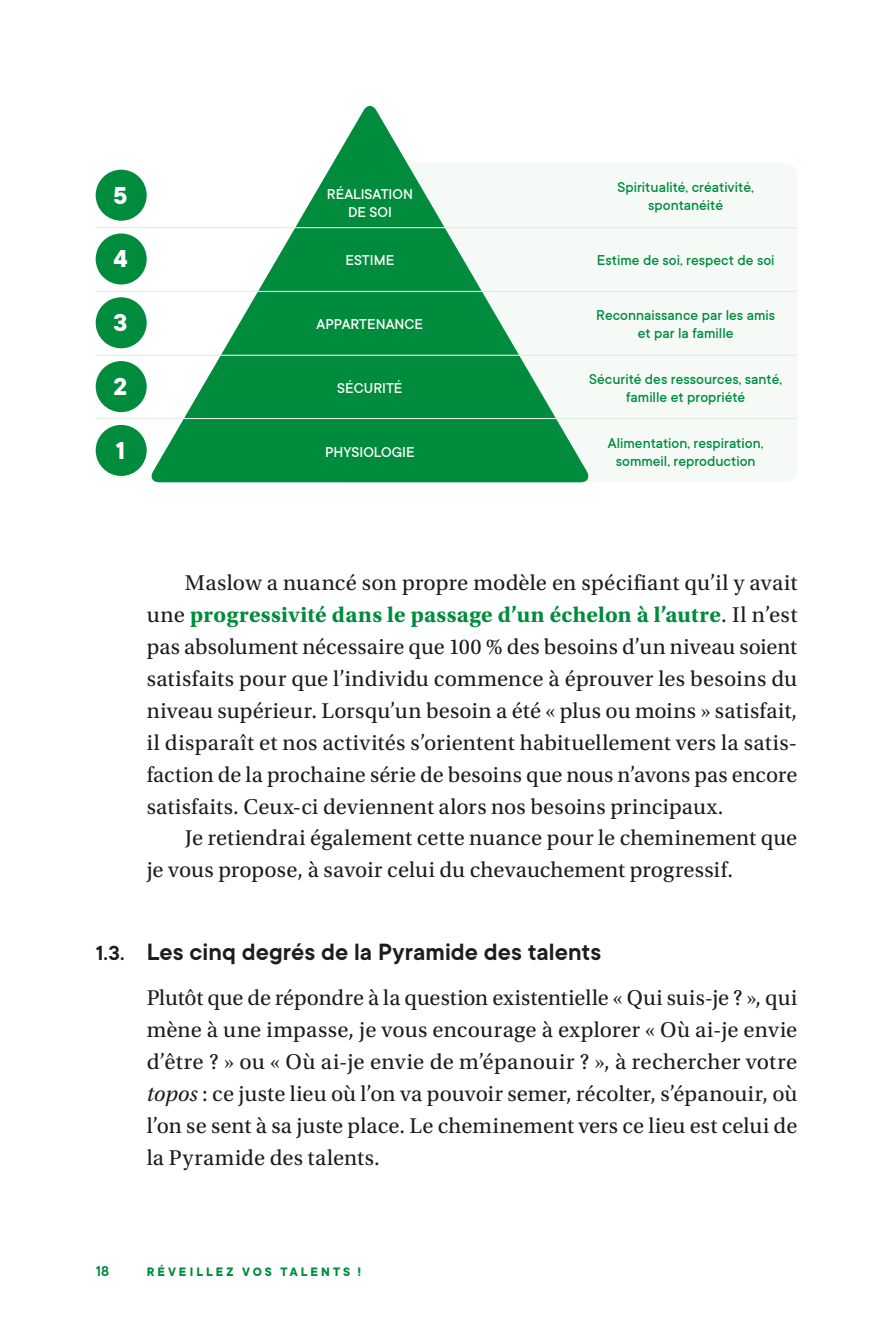
<style>
.page{position:relative;width:893px;height:1340px;background:#fff}
.page>*{position:absolute;margin:0;border:0;box-sizing:border-box;transform-origin:0 0}
.t1{font:700 27px "TT Commons";color:#fff}
.t2{font:600 25.88px "TT Commons";letter-spacing:.005em;color:#1d1d1b}
.t3{font:22.5px/31.9px "Utopia Std";letter-spacing:.005em;color:#1d1d1b;text-align:justify}
.t4{font:500 15.75px/18px "TT Commons";color:#008b3d;text-align:center}
.t5{font:500 15.75px/18px "TT Commons";color:#fff;text-align:center}
.t6{font:600 15.75px "TT Commons";color:#008b3d}
.t7{font:700 13.5px "TT Commons";letter-spacing:.225em;color:#008b3d}
.s1{font-weight:700;color:#008b3d}
.s2{font-size:22.5px}
.s3{font-style:italic}
</style>
<div class="page">
<div style="left:338px;top:163px;width:459px;height:319px;background:#f5faf6;border-radius:13px"></div>
<svg style="left:151px;top:106px;width:438px;height:376px;fill:#008b3d"></svg>
<div style="left:96px;top:170px;width:51px;height:51px;background:#008b3d;border-radius:50%"></div>
<div style="left:96px;top:233px;width:51px;height:51px;background:#008b3d;border-radius:50%"></div>
<div style="left:96px;top:297px;width:51px;height:51px;background:#008b3d;border-radius:50%"></div>
<div style="left:96px;top:361px;width:51px;height:51px;background:#008b3d;border-radius:50%"></div>
<div style="left:96px;top:425px;width:51px;height:51px;background:#008b3d;border-radius:50%"></div>
<hr style="left:96px;top:418px;width:701px;height:1px;background:#e0ede1">
<hr style="left:96px;top:355px;width:701px;height:1px;background:#e0ede1">
<hr style="left:96px;top:291px;width:701px;height:1px;background:#e0ede1">
<hr style="left:96px;top:227px;width:701px;height:1px;background:#e0ede1">
<p class="t1" style="left:113px;top:177px;width:16px">5</p>
<p class="t1" style="left:113px;top:241px;width:16px">4</p>
<p class="t5" style="left:327px;top:184px;width:88px">RÉALISATION<br>DE SOI</p>
<p class="t5" style="left:346px;top:251px;width:50px">ESTIME</p>
<p class="t4" style="left:618px;top:178px;width:138px">Spiritualité, créativité, spontanéité</p>
<p class="t4" style="left:597px;top:251px;width:179px">Estime de soi, respect de soi</p>
<p class="t1" style="left:113px;top:305px;width:15px">3</p>
<p class="t1" style="left:114px;top:369px;width:15px">2</p>
<p class="t1" style="left:116px;top:432px;width:11px">1</p>
<p class="t5" style="left:317px;top:314px;width:108px">APPARTENANCE</p>
<p class="t5" style="left:337px;top:378px;width:67px">SÉCURITÉ</p>
<p class="t5" style="left:325px;top:442px;width:91px">PHYSIOLOGIE</p>
<p class="t4" style="left:596px;top:305px;width:180px">Reconnaissance par les amis et par la famille</p>
<p class="t4" style="left:589px;top:369px;width:194px">Sécurité des ressources, santé, famille et propriété</p>
<p class="t4" style="left:608px;top:433px;width:157px">Alimentation, respiration, sommeil, reproduction</p>
<p class="t3" style="left:147px;top:567px;width:652px;text-indent:38px">Maslow a nuancé son propre modèle en spécifiant qu’il y avait une <span class="s1">progressivité dans le passage d’un échelon à l’autre</span>. Il n’est pas absolument nécessaire que 100 % des besoins d’un niveau soient satisfaits pour que l’individu commence à éprouver les besoins du niveau supérieur. Lorsqu’un besoin a été « plus ou moins » satisfait, il disparaît et nos activités s’orientent habituellement vers la satis&shy;faction de la prochaine série de besoins que nous n’avons pas encore satisfaits. Ceux-ci deviennent alors nos besoins principaux.</p>
<p class="t3" style="left:147px;top:822px;width:652px;text-indent:38px">Je retiendrai également cette nuance pour le cheminement que je vous propose, à savoir celui du chevauchement progressif.</p>
<p class="t2" style="left:96px;top:935px;width:507px"><span class="s2">1.3.</span> Les cinq degrés de la Pyramide des talents</p>
<p class="t3" style="left:147px;top:982px;width:652px">Plutôt que de répondre à la question existentielle « Qui suis-je ? », qui mène à une impasse, je vous encourage à explorer « Où ai-je envie d’être ? » ou « Où ai-je envie de m’épanouir ? », à rechercher votre <span class="s3">topos</span> : ce juste lieu où l’on va pouvoir semer, récolter, s’épanouir, où l’on se sent à sa juste place. Le cheminement vers ce lieu est celui de la Pyramide des talents.</p>
<p class="t6" style="left:96px;top:1261px;width:15px">18</p>
<p class="t7" style="left:147px;top:1262px;width:216px">RÉVEILLEZ VOS TALENTS !</p>
</div>
